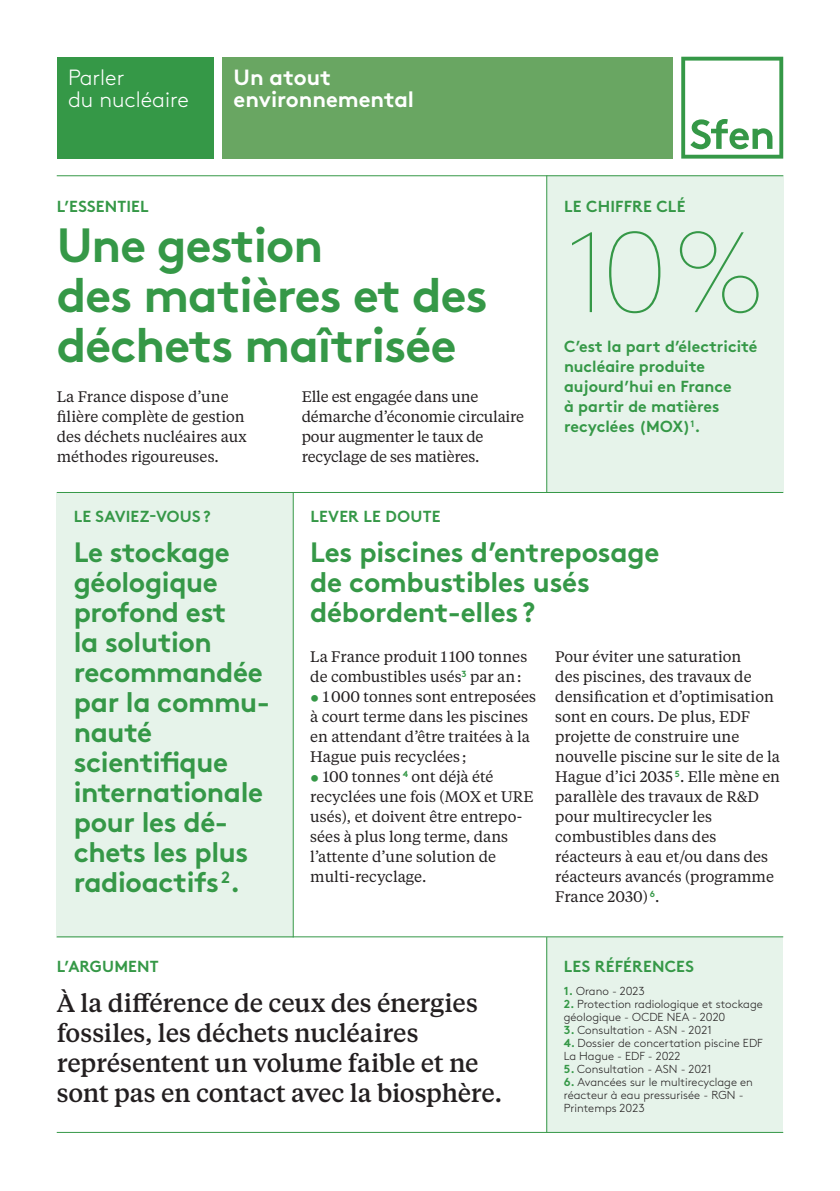
<style>
.page{position:relative;width:840px;height:1191px;background:#fff}
.page>*{position:absolute;margin:0;border:0;box-sizing:border-box;transform-origin:0 0}
.Fiche_Texte_Chiffre_clé_Chiffre{font:100 114px "Brown Std";color:#359847}
.Fiche_Texte_Enjeu_Titre{font:700 48px/50px "Brown Std";letter-spacing:-.02em;color:#359847}
.Fiches_Texte_Module_Brown{font:700 28px/30px "Brown Std";letter-spacing:-.015em;color:#359847}
.Fiches_Texte_Module_Brown_2_cols{font:700 28px/30px "Brown Std";letter-spacing:-.01em;color:#359847}
.Fiches_L_argument{font:500 25px/30px "Tiempos Text";letter-spacing:-.01em;color:#231f20}
.t1{font:700 22px/22px "Brown Std";color:#fff}
.t2{font:300 22px/22px "Brown Std";color:#fff}
.Fiches_Texte_Chiffre_clé{font:700 16px/20px "Brown Std";color:#359847}
.Fiches_Mot-clé_P{font:700 16px "Brown Std";letter-spacing:.01em;color:#359847}
.Fiches_Texte_courant_P{font:15.2px/20px "Tiempos Text";color:#231f20}
.Fiches_Notes_Texte{font:300 11.6px/13px "Brown Std";color:#231f20}
.s1{font-family:"Brown Std";font-weight:700;color:#359847}
.s2{font-weight:700;color:#359847}
</style>
<div class="page">
<div style="left:57px;top:57px;width:156px;height:102px;background:#359847"></div>
<div style="left:222px;top:57px;width:450px;height:102px;background:#69a662"></div>
<div style="left:57px;top:493px;width:236px;height:444px;background:#e6f3ea"></div>
<div style="left:546px;top:175px;width:236px;height:318px;background:#e6f3ea"></div>
<div style="left:546px;top:937px;width:236px;height:195px;background:#e6f3ea"></div>
<hr style="left:57px;top:492px;width:725px;height:1px;background:#359847">
<hr style="left:57px;top:175px;width:725px;height:1px;background:#359847">
<hr style="left:57px;top:1132px;width:725px;height:1px;background:#359847">
<hr style="left:57px;top:936px;width:725px;height:1px;background:#359847">
<hr style="left:546px;top:175px;width:1px;height:317px;background:#359847">
<hr style="left:293px;top:492px;width:1px;height:445px;background:#359847">
<hr style="left:546px;top:937px;width:1px;height:195px;background:#359847">
<svg style="left:681px;top:57px;width:101px;height:102px"></svg>
<h3 class="t2" style="left:68px;top:66px;width:122px">Parler<br>du nucléaire</h3>
<h3 class="t1" style="left:233px;top:66px;width:182px">Un atout environnemental</h3>
<p class="Fiches_Texte_Chiffre_clé" style="left:57px;top:196px;width:93px">L’ESSENTIEL</p>
<p class="Fiche_Texte_Enjeu_Titre" style="left:57px;top:220px;width:432px">Une gestion<br>des matières et des déchets maîtrisée</p>
<p class="Fiches_Texte_courant_P" style="left:57px;top:386px;width:191px">La France dispose d’une filière complète de gestion des déchets nucléaires aux méthodes rigoureuses.</p>
<p class="Fiches_Texte_courant_P" style="left:301px;top:386px;width:224px">Elle est engagée dans une démarche d’économie circulaire pour augmenter le taux de recyclage de ses matières.</p>
<p class="Fiches_Mot-clé_P" style="left:563px;top:197px;width:123px">LE CHIFFRE CLÉ</p>
<p class="Fiche_Texte_Chiffre_clé_Chiffre" style="left:563px;top:209px;width:203px">10%</p>
<p class="Fiches_Texte_Chiffre_clé" style="left:563px;top:336px;width:195px">C’est la part d’électricité nucléaire produite aujourd’hui en France<br>à partir de matières recyclées (MOX)<sup>1</sup>.</p>
<p class="Fiches_Mot-clé_P" style="left:74px;top:507px;width:138px">LE SAVIEZ-VOUS?</p>
<p class="Fiches_Texte_Module_Brown" style="left:74px;top:537px;width:198px">Le stockage géologique profond est<br>la solution recommandée par la commu&shy;nauté scientifique internationale pour les dé&shy;chets les plus radioactifs<sup>2</sup>.</p>
<p class="Fiches_Mot-clé_P" style="left:310px;top:507px;width:132px">LEVER LE DOUTE</p>
<p class="Fiches_Texte_Module_Brown_2_cols" style="left:310px;top:537px;width:350px">Les piscines d’entreposage de combustibles usés débordent-elles?</p>
<p class="Fiches_Texte_courant_P" style="left:310px;top:646px;width:218px">La France produit 1 100 tonnes de combustibles usés<sup>3</sup> par an:</p>
<p class="Fiches_Texte_courant_P" style="left:310px;top:686px;width:227px"><span class="s1">•</span> 1000 tonnes sont entreposées à court terme dans les piscines en attendant d’être traitées à la<br>Hague puis recyclées ;</p>
<p class="Fiches_Texte_courant_P" style="left:310px;top:766px;width:225px"><span class="s1">•</span> 100 tonnes <sup>4</sup> ont déjà été recyclées une fois (MOX et URE usés), et doivent être entrepo&shy;sées à plus long terme, dans l’attente d’une solution de multi-recyclage.</p>
<p class="Fiches_Texte_courant_P" style="left:555px;top:646px;width:226px">Pour éviter une saturation<br>des piscines, des travaux de densification et d’optimisation sont en cours. De plus, EDF projette de construire une nouvelle piscine sur le site de la<br>Hague d’ici 2035 <sup>5</sup>. Elle mène en parallèle des travaux de R&amp;D pour multirecycler les combustibles dans des réacteurs à eau et/ou dans des réacteurs avancés (programme<br>France 2030) <sup>6</sup>.</p>
<p class="Fiches_Mot-clé_P" style="left:57px;top:957px;width:103px">L’ARGUMENT</p>
<p class="Fiches_L_argument" style="left:57px;top:987px;width:446px">À la différence de ceux des énergies fossiles, les déchets nucléaires représentent un volume faible et ne sont pas en contact avec la biosphère.</p>
<p class="Fiches_Mot-clé_P" style="left:563px;top:957px;width:132px">LES RÉFÉRENCES</p>
<p class="Fiches_Notes_Texte" style="left:563px;top:984px;width:83px"><span class="s2">1.</span> Orano - 2023</p>
<p class="Fiches_Notes_Texte" style="left:563px;top:997px;width:200px"><span class="s2">2.</span> Protection radiologique et stockage géologique - OCDE NEA - 2020</p>
<p class="Fiches_Notes_Texte" style="left:563px;top:1023px;width:149px"><span class="s2">3.</span> Consultation - ASN - 2021</p>
<p class="Fiches_Notes_Texte" style="left:563px;top:1036px;width:200px"><span class="s2">4.</span> Dossier de concertation piscine EDF<br>La Hague - EDF - 2022</p>
<p class="Fiches_Notes_Texte" style="left:563px;top:1062px;width:149px"><span class="s2">5.</span> Consultation - ASN - 2021</p>
<p class="Fiches_Notes_Texte" style="left:563px;top:1075px;width:190px"><span class="s2">6.</span> Avancées sur le multirecyclage en réacteur à eau pressurisée - RGN -<br>Printemps 2023</p>
</div>
